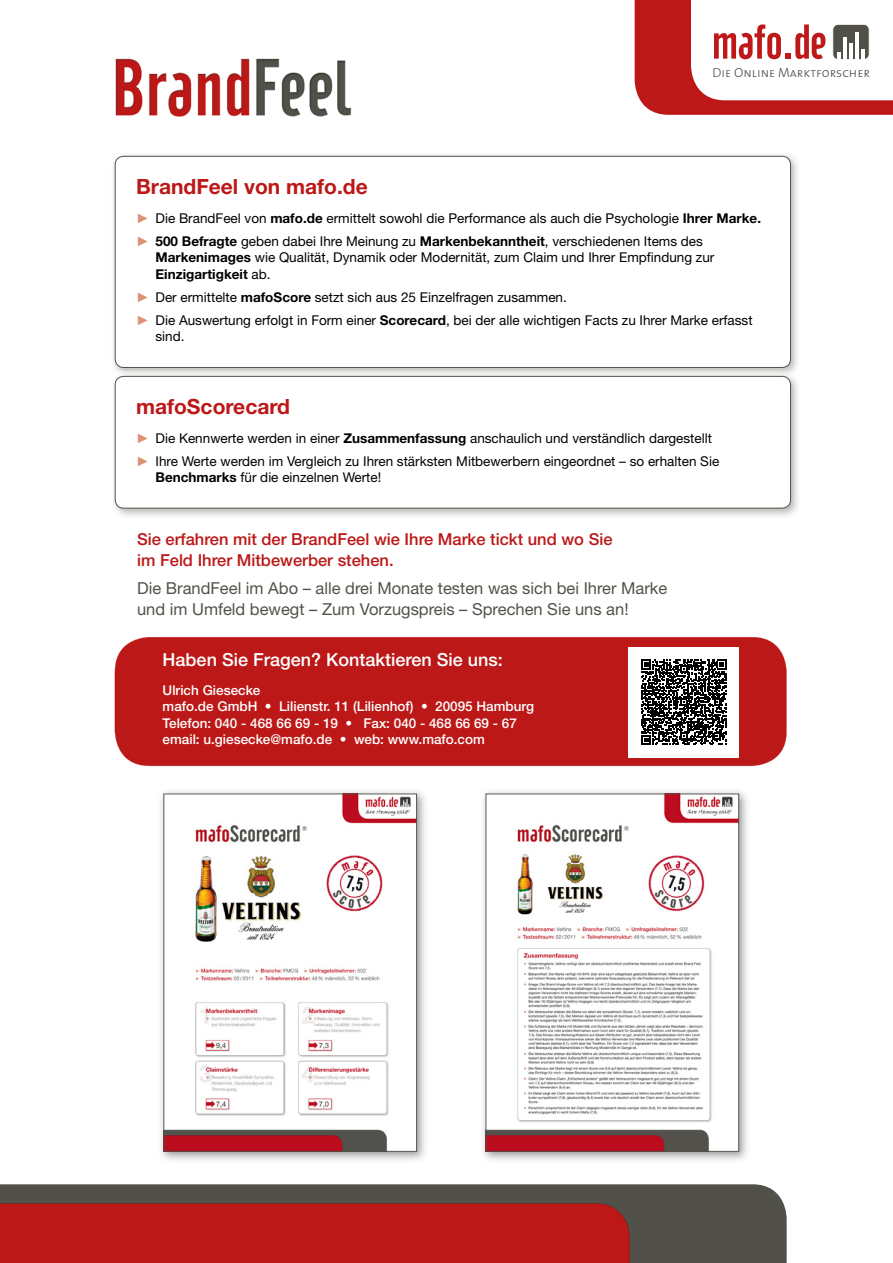
<style>
.page{position:relative;width:893px;height:1263px;background:#fff}
.page>*{position:absolute;margin:0;border:0;box-sizing:border-box;transform-origin:0 0}
.t1{font:700 21px "Helvetica Neue LT Std";color:#bc1817}
.t2{font:500 18px "Helvetica Neue LT Std";color:#fff}
.t3{font:16.5px/20.2px "Helvetica Neue LT Std";color:#525149}
.t4{font:500 16.5px/20.2px "Helvetica Neue LT Std";color:#bc1817}
.t5{font:13.5px/23px "Helvetica Neue LT Std";color:#000}
.t6{font:500 13.5px/16.5px "Helvetica Neue LT Std";color:#fff}
.t7{font:13.2px "The Sans Light Caps";color:#525149}
.s1{font-family:"Arial";color:#dd9177}
.s2{font-weight:700}
</style>
<div class="page">
<div style="left:0;top:1184px;width:787px;height:79px;background:#525149"></div>
<div style="left:0;top:1203px;width:630px;height:60px;background:#bc1817"></div>
<img style="left:113px;top:155px;width:582px;height:217px">
<img style="left:695px;top:155px;width:103px;height:217px">
<div style="left:115px;top:156px;width:675px;height:211px;background:#fff;border-radius:9px"></div>
<div style="left:115px;top:156px;width:676px;height:212px;border:1px solid #525149;border-radius:9px"></div>
<img style="left:115px;top:58px;width:237px;height:59px">
<img style="left:114px;top:378px;width:684px;height:138px">
<div style="left:115px;top:376px;width:675px;height:132px;background:#fff;border-radius:9px"></div>
<div style="left:115px;top:376px;width:676px;height:132px;border:1px solid #525149;border-radius:9px"></div>
<div style="left:115px;top:637px;width:671px;height:129px;background:#bc1817"></div>
<img style="left:161px;top:791px;width:264px;height:369px">
<img style="left:165px;top:795px;width:250px;height:355px">
<div style="left:163px;top:793px;width:254px;height:359px;border:1px solid #525149"></div>
<img style="left:483px;top:791px;width:264px;height:369px">
<img style="left:488px;top:795px;width:249px;height:355px">
<div style="left:486px;top:793px;width:253px;height:359px;border:1px solid #525149"></div>
<svg style="left:635px;top:0;width:258px;height:115px"></svg>
<div style="left:629px;top:647px;width:110px;height:110px;background:#fff"></div>
<svg style="left:641px;top:660px;width:85px;height:85px"></svg>
<p class="t7" style="left:712px;top:61px;width:159px">Die Online Marktforscher</p>
<h1 class="t1" style="left:136px;top:173px;width:233px">BrandFeel von mafo.de</h1>
<p class="t5" style="left:136px;top:206px;width:627px"><span class="s1">►</span> Die BrandFeel von <span class="s2">mafo.de</span> ermittelt sowohl die Performance als auch die Psychologie <span class="s2">Ihrer Marke. </span><span class="s1">►</span> <span class="s2">500 Befragte</span> geben dabei Ihre Meinung zu <span class="s2">Markenbekanntheit</span>, verschiedenen Items des</p>
<p class="t5" style="left:156px;top:249px;width:560px;line-height:16.5px"><span class="s2">Markenimages</span> wie Qualität, Dynamik oder Modernität, zum Claim und Ihrer Empfindung zur<br><span class="s2">Einzigartigkeit</span> ab.</p>
<p class="t5" style="left:136px;top:285px;width:618px"><span class="s1">►</span> Der ermittelte <span class="s2">mafoScore</span> setzt sich aus 25 Einzelfragen zusammen.<br><span class="s1">►</span> Die Auswertung erfolgt in Form einer <span class="s2">Scorecard</span>, bei der alle wichtigen Facts zu Ihrer Marke erfasst</p>
<p class="t5" style="left:156px;top:325px;width:31px">sind.</p>
<h1 class="t1" style="left:136px;top:393px;width:155px">mafoScorecard</h1>
<p class="t5" style="left:136px;top:426px;width:585px"><span class="s1">►</span> Die Kennwerte werden in einer <span class="s2">Zusammenfassung</span> anschaulich und verständlich dargestellt <span class="s1">►</span> Ihre Werte werden im Vergleich zu Ihren stärksten Mitbewerbern eingeordnet – so erhalten Sie</p>
<p class="t5" style="left:156px;top:466px;width:227px"><span class="s2">Benchmarks</span> für die einzelnen Werte!</p>
<p class="t4" style="left:137px;top:529px;width:477px">Sie erfahren mit der BrandFeel wie Ihre Marke tickt und wo Sie im Feld Ihrer Mitbewerber stehen.</p>
<p class="t3" style="left:137px;top:578px;width:532px">Die BrandFeel im Abo – alle drei Monate testen was sich bei Ihrer Marke und im Umfeld bewegt – Zum Vorzugspreis – Sprechen Sie uns an!</p>
<h2 class="t2" style="left:163px;top:648px;width:342px">Haben Sie Fragen? Kontaktieren Sie uns:</h2>
<p class="t6" style="left:163px;top:682px;width:373px">Ulrich Giesecke<br>mafo.de GmbH • Lilienstr. 11 (Lilienhof) • 20095 Hamburg Telefon: 040 - 468 66 69 - 19 • Fax: 040 - 468 66 69 - 67 email: u.giesecke@mafo.de • web: www.mafo.com</p>
</div>
